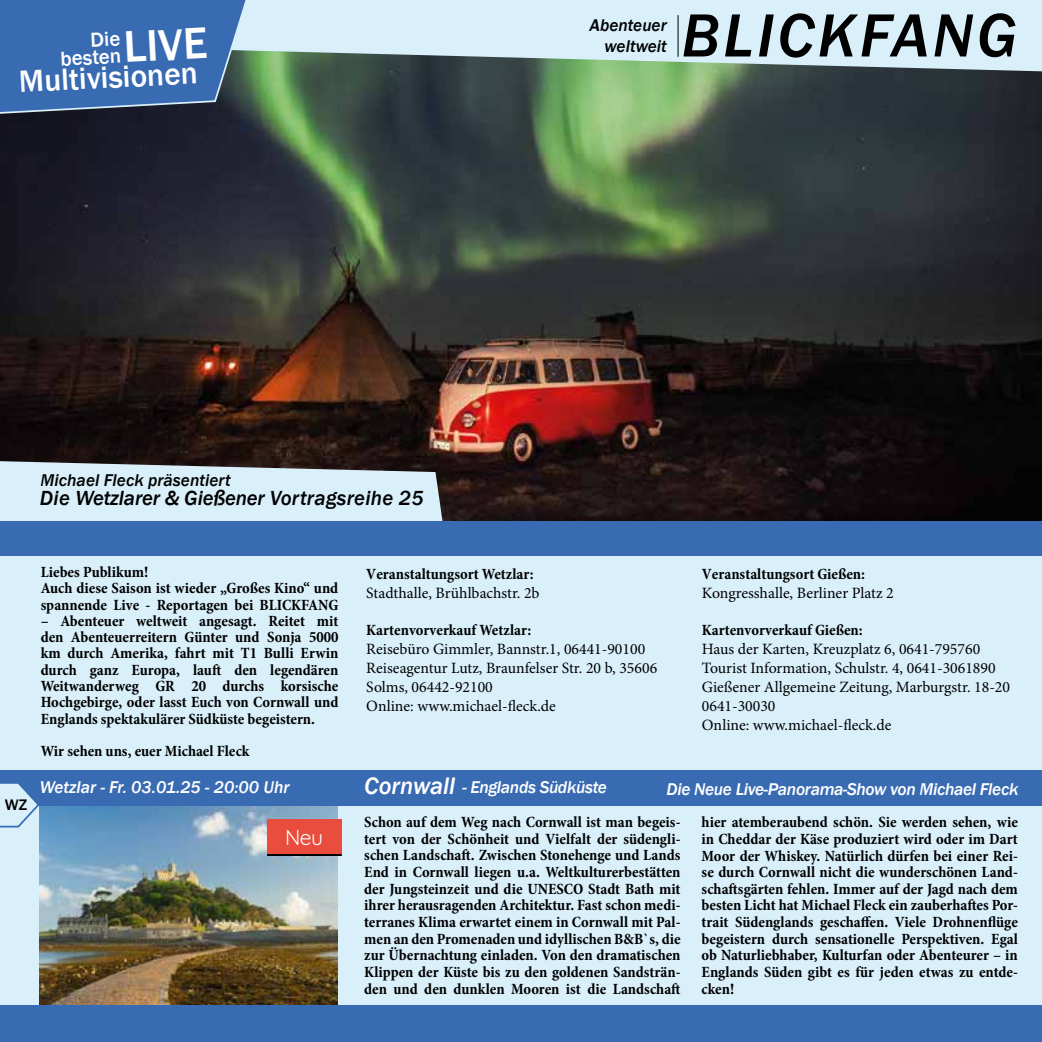
<style>
.page{position:relative;width:1042px;height:1042px;background:#d9effa}
.page>*{position:absolute;margin:0;border:0;box-sizing:border-box;transform-origin:0 0}
.t1{font:italic 500 63px "Franklin Gothic";letter-spacing:.05em;color:#000}
.t2{font:500 31.5px "Franklin Gothic";color:#fff}
.t3{font:italic 500 21px "Franklin Gothic";letter-spacing:-.01em;color:#020203}
.t4{font:500 21px "Franklin Gothic";color:#fff}
.t5{font:21px "Quicksand";color:#fff}
.t6{font:italic 500 17.5px "Franklin Gothic";letter-spacing:-.02em;color:#fff}
.t7{font:italic 500 17.5px "Franklin Gothic";color:#fff}
.t8{font:italic 500 17.5px "Franklin Gothic";color:#020203}
.t9{font:italic 500 17.5px/21px "Franklin Gothic";color:#000;text-align:right}
.t10{font:700 condensed 15.75px/16.6px "Minion Pro";color:#000;text-align:justify}
.t11{font:15.75px/18.9px "Minion Pro";color:#000}
.t12{font:500 15.75px "Franklin Gothic";color:#000}
.s1{font-size:45.5px}
.s2{color:#000}
.s3{font-size:24.5px}
</style>
<div class="page">
<img style="left:0;top:71px;width:1042px;height:450px">
<img style="left:40px;top:806px;width:297px;height:199px">
<div style="left:267px;top:821px;width:74px;height:35px;background:#000"></div>
<div style="left:267px;top:819px;width:74px;height:35px;background:#e84d3d"></div>
<svg style="left:284px;top:15px;width:743px;height:56px"></svg>
<hr style="left:677px;top:15px;width:1px;height:42px;background:#000">
<svg style="left:0;top:461px;width:443px;height:60px"></svg>
<div style="left:0;top:521px;width:1042px;height:34px;background:#396bb3"></div>
<div style="left:0;top:770px;width:1042px;height:36px;background:#396bb3"></div>
<div style="left:0;top:1005px;width:1042px;height:37px;background:#396bb3"></div>
<svg style="left:0;top:783px;width:41px;height:45px"></svg>
<svg style="left:0;top:0;width:284px;height:116px;background:#4773a5"></svg>
<h3 class="t4" style="left:60px;top:46px;width:149px;rotate:-3deg">besten<span class="s1">LIVE</span></h3>
<h2 class="t2" style="left:18px;top:62px;width:180px;rotate:-3deg">Multivisionen</h2>
<p class="t9" style="left:589px;top:15px;width:79px">Abenteuer weltweit</p>
<h1 class="t1" style="left:681px;top:-3px;width:337px">BLICKFANG</h1>
<p class="t8" style="left:41px;top:469px;width:192px">Michael Fleck präsentiert</p>
<h3 class="t3" style="left:40px;top:485px;width:385px">Die <span class="s2">Wetzlarer &amp; Gießener</span> Vortragsreihe 25</h3>
<p class="t10" style="left:41px;top:564px;width:299px;text-align:left">Liebes Publikum!<br>Auch diese Saison ist wieder „Großes Kino“ und spannende Live - Reportagen bei BLICKFANG</p>
<p class="t10" style="left:41px;top:613px;width:299px">– Abenteuer weltweit angesagt. Reitet mit den Abenteuerreitern Günter und Sonja 5000 km durch Amerika, fahrt mit T1 Bulli Erwin durch ganz Europa, lauft den legendären Weitwanderweg GR 20 durchs korsische Hochgebirge, oder lasst Euch von Cornwall und Englands spektakulärer Südküste begeistern.</p>
<p class="t10" style="left:41px;top:743px;width:210px">Wir sehen uns, euer Michael Fleck</p>
<p class="t10" style="left:366px;top:565px;width:169px">Veranstaltungsort Wetzlar:</p>
<p class="t11" style="left:366px;top:583px;width:175px">Stadthalle, Brühlbachstr. 2b</p>
<p class="t10" style="left:366px;top:622px;width:167px">Kartenvorverkauf Wetzlar:</p>
<p class="t11" style="left:366px;top:640px;width:292px">Reisebüro Gimmler, Bannstr.1, 06441-90100<br>Reiseagentur Lutz, Braunfelser Str. 20 b, 35606<br>Solms, 06442-92100<br>Online: www.michael-fleck.de</p>
<p class="t10" style="left:702px;top:565px;width:165px">Veranstaltungsort Gießen:</p>
<p class="t11" style="left:702px;top:583px;width:193px">Kongresshalle, Berliner Platz 2</p>
<p class="t10" style="left:702px;top:622px;width:162px">Kartenvorverkauf Gießen:</p>
<p class="t11" style="left:702px;top:640px;width:310px">Haus der Karten, Kreuzplatz 6, 0641-795760<br>Tourist Information, Schulstr. 4, 0641-3061890<br>Gießener Allgemeine Zeitung, Marburgstr. 18-20<br>0641-30030<br>Online: www.michael-fleck.de</p>
<p class="t12" style="left:5px;top:794px;width:24px">WZ</p>
<p class="t7" style="left:40px;top:776px;width:251px">Wetzlar - Fr. 03.01.25 - 20:00 Uhr</p>
<h3 class="t5" style="left:285px;top:821px;width:40px">Neu</h3>
<p class="t6" style="left:364px;top:776px;width:244px"><span class="s3">Cornwall</span> - Englands Südküste</p>
<p class="t10" style="left:364px;top:814px;width:318px">Schon auf dem Weg nach Cornwall ist man begeis&shy;tert von der Schönheit und Vielfalt der südengli&shy;schen Landschaft. Zwischen Stonehenge und Lands End in Cornwall liegen u.a. Weltkulturerbestätten der Jungsteinzeit und die UNESCO Stadt Bath mit ihrer herausragenden Architektur. Fast schon medi&shy;terranes Klima erwartet einem in Cornwall mit Pal&shy;men an den Promenaden und idyllischen B&amp;B`s, die zur Übernachtung einladen. Von den dramatischen Klippen der Küste bis zu den goldenen Sandsträn&shy;den und den dunklen Mooren ist die Landschaft</p>
<p class="t10" style="left:701px;top:814px;width:318px">hier atemberaubend schön. Sie werden sehen, wie in Cheddar der Käse produziert wird oder im Dart Moor der Whiskey. Natürlich dürfen bei einer Rei&shy;se durch Cornwall nicht die wunderschönen Land&shy;schaftsgärten fehlen. Immer auf der Jagd nach dem besten Licht hat Michael Fleck ein zauberhaftes Por&shy;trait Südenglands geschaffen. Viele Drohnenflüge begeistern durch sensationelle Perspektiven. Egal ob Naturliebhaber, Kulturfan oder Abenteurer – in Englands Süden gibt es für jeden etwas zu entde&shy;cken!</p>
<p class="t6" style="left:666px;top:778px;width:353px">Die Neue Live-Panorama-Show von Michael Fleck</p>
</div>
